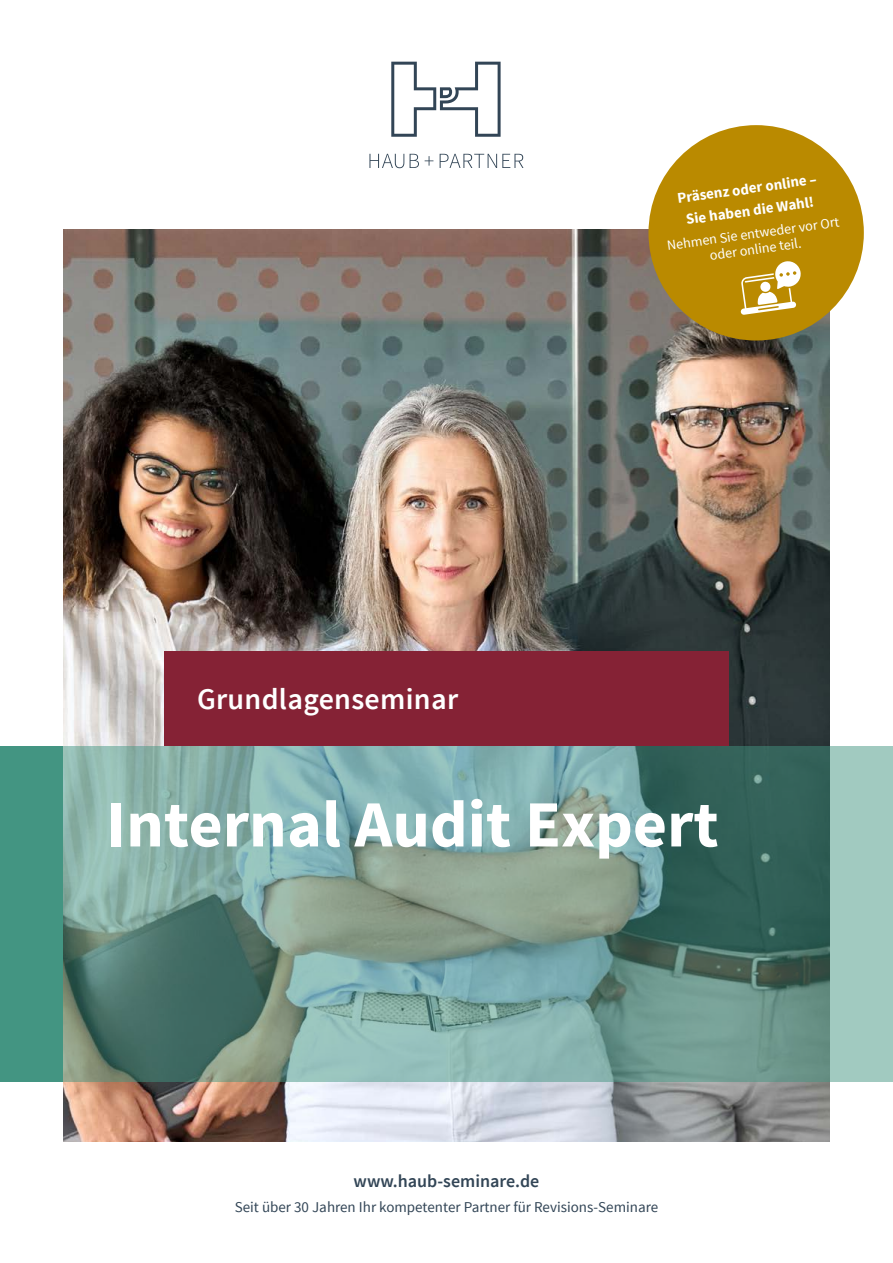
<style>
.page{position:relative;width:893px;height:1263px;background:#fff}
.page>*{position:absolute;margin:0;border:0;box-sizing:border-box;transform-origin:0 0}
.t1{font:700 66px "Source Sans Pro";color:#fff}
.t2{font:600 30px "Source Sans Pro";letter-spacing:.01em;color:#fff}
.t3{font:600 18px "Source Sans Pro";color:#324556}
.t4{font:15px "Source Sans Pro";color:#324556}
.t5{font:700 14.85px/22px "Source Sans Pro";color:#fff;text-align:center}
.t6{font:14.1px/15.8px "Source Sans Pro";color:#fff;text-align:center}
</style>
<div class="page">
<div style="left:0;top:746px;width:77px;height:335px;background:#439582"></div>
<img style="left:64px;top:230px;width:765px;height:912px">
<svg style="left:63px;top:746px;width:830px;height:335px;background:#739a92"></svg>
<div style="left:164px;top:651px;width:565px;height:95px;background:#852235"></div>
<svg style="left:391px;top:62px;width:110px;height:75px"></svg>
<svg style="left:369px;top:154px;width:35px;height:14px"></svg>
<svg style="left:410px;top:154px;width:9px;height:14px"></svg>
<svg style="left:425px;top:156px;width:8px;height:10px"></svg>
<svg style="left:440px;top:154px;width:83px;height:14px"></svg>
<div style="left:648px;top:125px;width:216px;height:215px;background:#ba8a00;border-radius:50%"></div>
<svg style="left:741px;top:261px;width:60px;height:54px"></svg>
<h2 class="t2" style="left:197px;top:680px;width:263px">Grundlagenseminar</h2>
<p class="t5" style="left:676px;top:188px;width:142px;rotate:-8deg">Präsenz oder online –<br>Sie haben die Wahl!</p>
<p class="t6" style="left:666px;top:238px;width:175px;rotate:-8deg">Nehmen Sie entweder vor Ort oder online teil.</p>
<h1 class="t1" style="left:106px;top:782px;width:614px">Internal Audit Expert</h1>
<p class="t3" style="left:354px;top:1169px;width:187px">www.haub-seminare.de</p>
<p class="t4" style="left:235px;top:1198px;width:425px">Seit über 30 Jahren Ihr kompetenter Partner für Revisions-Seminare</p>
</div>
